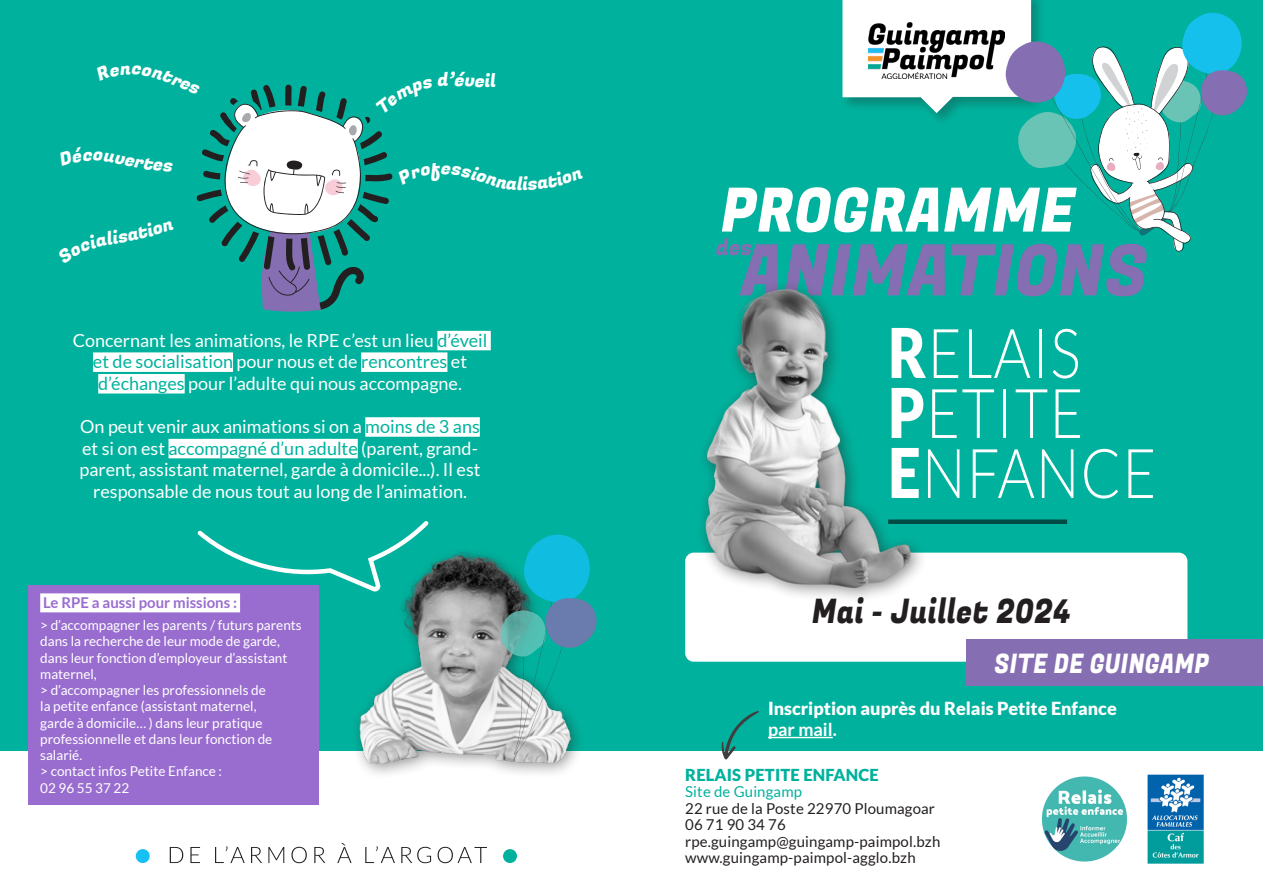
<style>
.page{position:relative;width:1263px;height:893px;background:#fff}
.page>*{position:absolute;margin:0;border:0;box-sizing:border-box;transform-origin:0 0}
.t1{font:70.95px "Fugaz One";letter-spacing:.01em;color:#856eb1;scale:.92 1}
.t2{font:300 68.7px "Lato";letter-spacing:.02em;color:#fff;scale:.84 1}
.t3{font:61.05px "Fugaz One";letter-spacing:.01em;color:#fff;scale:.92 1}
.t4{font:33.75px "Fugaz One";letter-spacing:.02em;color:#231f20;scale:.84 1}
.t5{font:26.85px "Fugaz One";letter-spacing:.02em;color:#fff;scale:.84 1}
.t6{font:22.5px "Fugaz One";color:#856eb1;scale:.92 1}
.t7{font:18px/21.6px "Lato";color:#fff;text-align:center}
.t8{font:900 18px "Lato";color:#fff}
.t9{font:700 18px "Lato";color:#fff}
.t10{font:18px "Fugaz One";color:#fff}
.t11{font:900 16.5px "Lato";letter-spacing:.01em;color:#00b29d}
.t12{font:15px/16.5px "Lato";letter-spacing:.01em;color:#231f20}
.t13{font:15px "Lato";letter-spacing:.01em;color:#00b29d}
.t14{font:700 14.85px "Lato";color:#996dcf}
.t15{font:13.5px/16.2px "Lato";color:#fff}
.s1{color:#00b29d}
.s2{font-weight:900}
</style>
<div class="page">
<div style="left:0;top:0;width:1263px;height:750px;background:#00b29d"></div>
<div style="left:437px;top:331px;width:54px;height:19px;background:#fff"></div>
<div style="left:93px;top:352px;width:140px;height:20px;background:#fff"></div>
<div style="left:361px;top:352px;width:86px;height:20px;background:#fff"></div>
<div style="left:98px;top:374px;width:87px;height:19px;background:#fff"></div>
<div style="left:365px;top:417px;width:115px;height:20px;background:#fff"></div>
<div style="left:169px;top:439px;width:189px;height:19px;background:#fff"></div>
<img style="left:1148px;top:775px;width:55px;height:88px">
<svg style="left:170px;top:847px;width:13px;height:16px"></svg>
<svg style="left:190px;top:847px;width:10px;height:16px"></svg>
<svg style="left:215px;top:846px;width:30px;height:17px"></svg>
<svg style="left:251px;top:847px;width:11px;height:16px"></svg>
<svg style="left:268px;top:847px;width:16px;height:16px"></svg>
<svg style="left:291px;top:847px;width:16px;height:16px"></svg>
<svg style="left:314px;top:847px;width:11px;height:16px"></svg>
<svg style="left:337px;top:843px;width:15px;height:20px"></svg>
<svg style="left:365px;top:846px;width:30px;height:17px"></svg>
<svg style="left:401px;top:847px;width:30px;height:16px"></svg>
<svg style="left:438px;top:847px;width:49px;height:16px"></svg>
<div style="left:136px;top:849px;width:14px;height:14px;background:#15c0f2;border-radius:50%"></div>
<div style="left:503px;top:849px;width:14px;height:14px;background:#00b29d;border-radius:50%"></div>
<img style="left:1042px;top:776px;width:85px;height:86px;border-radius:43px">
<div style="left:888px;top:519px;width:179px;height:5px;background:#004b43"></div>
<div style="left:685px;top:553px;width:502px;height:109px;background:#fff;border-radius:9px"></div>
<div style="left:695px;top:279px;width:232px;height:325px;background:#231f20;opacity:.5"></div>
<img style="left:690px;top:279px;width:227px;height:325px">
<div style="left:966px;top:639px;width:297px;height:46px;background:#856eb1"></div>
<svg style="left:197px;top:521px;width:232px;height:58px"></svg>
<div style="left:350px;top:544px;width:236px;height:236px;background:#231f20;opacity:.5"></div>
<img style="left:344px;top:548px;width:227px;height:227px">
<svg style="left:500px;top:534px;width:97px;height:221px"></svg>
<hr style="left:768px;top:737px;width:65px;height:1px;background:#fff">
<svg style="left:721px;top:711px;width:38px;height:49px"></svg>
<div style="left:29px;top:585px;width:290px;height:219px;background:#996dcf"></div>
<div style="left:40px;top:593px;width:200px;height:19px;background:#fff"></div>
<svg style="left:842px;top:0;width:405px;height:252px"></svg>
<svg style="left:196px;top:84px;width:197px;height:228px"></svg>
<p class="t10" style="left:449px;top:67px;width:7px">’</p>
<p class="t7" style="left:73px;top:329px;width:416px">Concernant les animations, le RPE c’est un lieu <span class="s1">d’éveil et de socialisation</span> pour nous et de <span class="s1">rencontres</span> et <span class="s1">d’échanges</span> pour l’adulte qui nous accompagne.</p>
<p class="t7" style="left:80px;top:416px;width:401px">On peut venir aux animations si on a <span class="s1">moins de 3 ans</span></p>
<p class="t7" style="left:80px;top:437px;width:402px">et si on est <span class="s1">accompagné d’un adulte</span> (parent, grand&shy;parent, assistant maternel, garde à domicile...). Il est responsable de nous tout au long de l’animation.</p>
<p class="t14" style="left:43px;top:594px;width:195px">Le RPE a aussi pour missions :</p>
<p class="t15" style="left:40px;top:617px;width:263px">&gt; d’accompagner les parents / futurs parents dans la recherche de leur mode de garde, dans leur fonction d’employeur d’assistant maternel,</p>
<p class="t15" style="left:40px;top:682px;width:234px">&gt; d’accompagner les professionnels de la petite enfance (assistant maternel, garde à domicile… ) dans leur pratique professionnelle et dans leur fonction de salarié.</p>
<p class="t15" style="left:40px;top:763px;width:183px">&gt; contact infos Petite Enfance :</p>
<p class="t15" style="left:40px;top:780px;width:91px">02 96 55 37 22</p>
<p class="t3" style="left:721px;top:168px;width:386px">PROGRAMME</p>
<p class="t1" style="left:741px;top:221px;width:443px">ANIMATIONS</p>
<p class="t6" style="left:716px;top:232px;width:41px">des</p>
<p class="t2" style="left:888px;top:316px;width:230px"><span class="s2">R</span>ELAIS</p>
<p class="t2" style="left:888px;top:376px;width:234px"><span class="s2">P</span>ETITE</p>
<p class="t2" style="left:888px;top:436px;width:321px"><span class="s2">E</span>NFANCE</p>
<p class="t4" style="left:812px;top:588px;width:309px">Mai - Juillet 2024</p>
<p class="t5" style="left:995px;top:645px;width:257px">SITE DE GUINGAMP</p>
<p class="t8" style="left:768px;top:698px;width:350px">Inscription auprès du Relais Petite Enfance</p>
<p class="t9" style="left:768px;top:720px;width:70px">par mail.</p>
<p class="t11" style="left:685px;top:765px;width:195px">RELAIS PETITE ENFANCE</p>
<p class="t13" style="left:685px;top:784px;width:118px">Site de Guingamp</p>
<p class="t12" style="left:685px;top:800px;width:251px">22 rue de la Poste 22970 Ploumagoar<br>06 71 90 34 76</p>
<p class="t12" style="left:685px;top:833px;width:257px">rpe.guingamp@guingamp-paimpol.bzh</p>
<p class="t12" style="left:685px;top:850px;width:232px">www.guingamp-paimpol-agglo.bzh</p>
</div>
